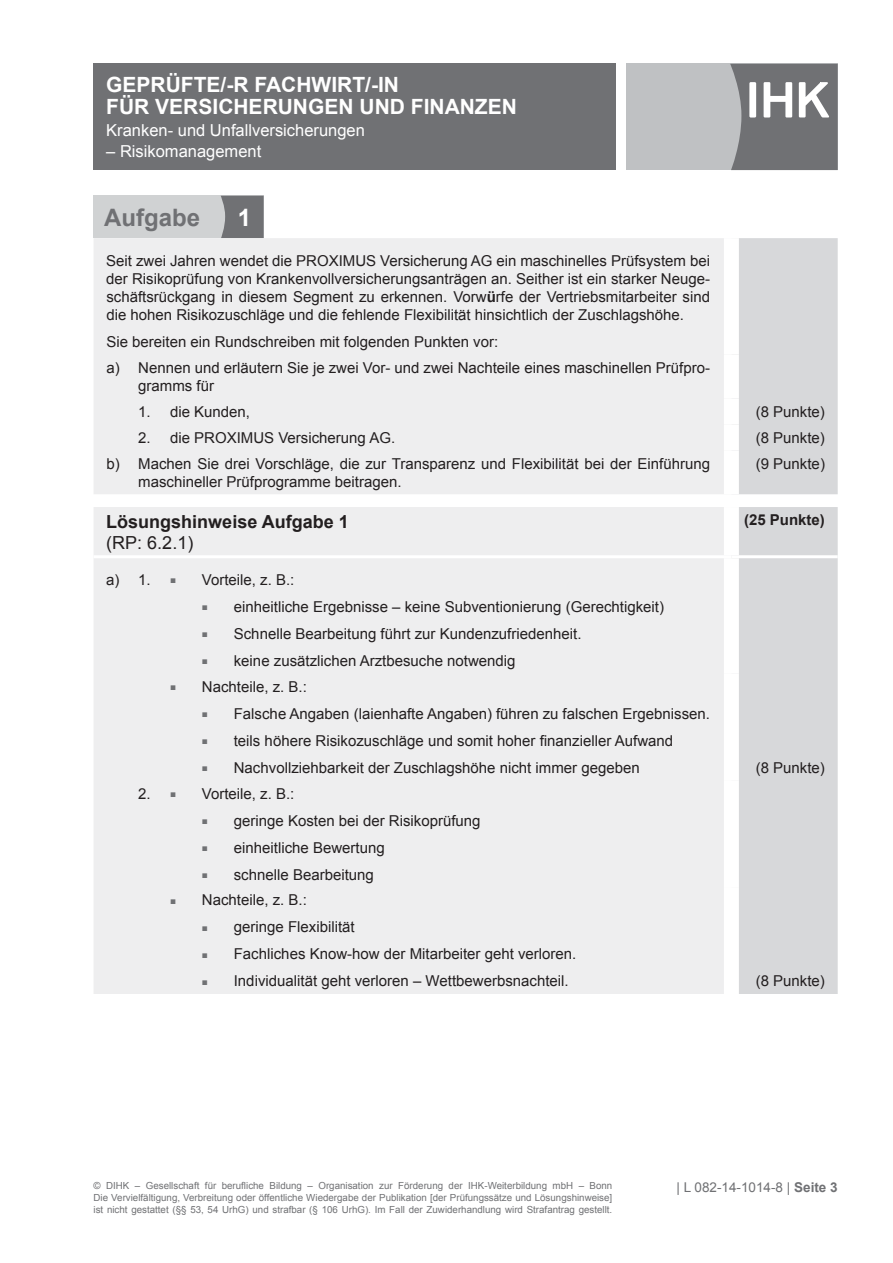
<style>
.page{position:relative;width:893px;height:1263px;background:#fff}
.page>*{position:absolute;margin:0;border:0;box-sizing:border-box;transform-origin:0 0}
.t1{font:700 24px "Arial";color:#707174}
.t2{font:700 24px "Arial";color:#fff}
.t3{font:700 21px/21.9px "Arial";color:#fff}
.t4{font:700 18px "Arial";color:#231f20}
.t5{font:18px "Arial";color:#231f20}
.t6{font:16.5px "Arial";color:#fff}
.t7{font:15px/18px "Arial";color:#231f20}
.t8{font:700 15px "Arial";color:#231f20}
.t9{font:13.5px "Arial";color:#707174}
.t10{font:9.75px/11.7px "Arial";color:#707174}
.s1{font-weight:700}
.s2{font-size:10.05px;color:#707174}
</style>
<div class="page">
<div style="left:94px;top:64px;width:522px;height:106px;background:#707174"></div>
<div style="left:626px;top:64px;width:212px;height:106px;background:#bfc1c3"></div>
<svg style="left:730px;top:64px;width:108px;height:106px;background:#86878a"></svg>
<div style="left:94px;top:196px;width:170px;height:42px;background:#d0d2d3"></div>
<svg style="left:221px;top:196px;width:43px;height:42px;background:#76777a"></svg>
<div style="left:94px;top:238px;width:630px;height:256px;background:#eeeeef"></div>
<div style="left:739px;top:238px;width:99px;height:256px;background:#d7d8da"></div>
<div style="left:94px;top:507px;width:630px;height:487px;background:#eeeeef"></div>
<div style="left:739px;top:507px;width:99px;height:487px;background:#d7d8da"></div>
<hr style="left:94px;top:555px;width:637px;height:3px;background:#fff">
<hr style="left:731px;top:555px;width:107px;height:3px;background:#fff">
<h2 class="t3" style="left:106px;top:74px;width:204px">GEPRÜFTE/-R FACHWI</h2>
<h2 class="t3" style="left:106px;top:74px;width:412px;text-indent:231px">RT/-IN<br>FÜR VERSICHERUNGEN UND FINANZEN</h2>
<p class="t6" style="left:106px;top:119px;width:260px">Kranken- und Unfallversicherungen</p>
<p class="t6" style="left:106px;top:141px;width:156px">– Risikomanagement</p>
<h1 class="t1" style="left:104px;top:201px;width:97px">AUFGABE</h1>
<h1 class="t2" style="left:238px;top:201px;width:15px">1</h1>
<p class="t7" style="left:106px;top:252px;width:605px;text-align:justify">Seit zwei Jahren wendet die PROXIMUS Versicherung AG ein maschinelles Prüfsystem bei der Risikoprüfung von Krankenvollversicherungsanträgen an. Seither ist ein starker Neuge&shy;schäftsrückgang in diesem Segment zu erkennen. Vorw<span class="s1">Ü</span>rfe der Vertriebsmitarbeiter sind die hohen Risikozuschläge und die fehlende Flexibilität hinsichtlich der Zuschlagshöhe.</p>
<p class="t7" style="left:106px;top:329px;width:605px;line-height:26px">Sie bereiten ein Rundschreiben mit folgenden Punkten vor:<br>a) Nennen und erläutern Sie je zwei Vor- und zwei Nachteile eines maschinellen Prüfpro-</p>
<p class="t7" style="left:138px;top:377px;width:77px">gramms für</p>
<p class="t7" style="left:138px;top:403px;width:113px">1. die Kunden,</p>
<p class="t7" style="left:756px;top:403px;width:71px">(8 Punkte)</p>
<p class="t7" style="left:138px;top:429px;width:258px">2. die PROXIMUS Versicherung AG.</p>
<p class="t7" style="left:756px;top:429px;width:71px">(8 Punkte)</p>
<p class="t7" style="left:138px;top:455px;width:573px;text-indent:-32px">b) Machen Sie drei Vorschläge, die zur Transparenz und Flexibilität bei der Einführung maschineller Prüfprogramme beitragen.</p>
<p class="t7" style="left:756px;top:455px;width:71px">(9 Punkte)</p>
<p class="t4" style="left:106px;top:509px;width:244px">LÖSUNGSHINWEISE AUFGABE 1</p>
<p class="t5" style="left:106px;top:531px;width:89px">(RP: 6.2.1)</p>
<p class="t8" style="left:744px;top:510px;width:82px">(25 PUNKTE)</p>
<p class="t7" style="left:106px;top:570px;width:46px">a) 1.</p>
<p class="t7" style="left:170px;top:571px;width:126px"><span class="s2">■</span> Vorteile, z. B.:</p>
<p class="t7" style="left:202px;top:598px;width:464px"><span class="s2">■</span> einheitliche Ergebnisse – keine Subventionierung (Gerechtigkeit)</p>
<p class="t7" style="left:202px;top:625px;width:381px"><span class="s2">■</span> Schnelle Bearbeitung führt zur Kundenzufriedenheit.</p>
<p class="t7" style="left:202px;top:652px;width:315px"><span class="s2">■</span> keine zusätzlichen Arztbesuche notwendig</p>
<p class="t7" style="left:170px;top:677px;width:138px"><span class="s2">■</span> Nachteile, z. B.:</p>
<p class="t7" style="left:202px;top:704px;width:510px"><span class="s2">■</span> Falsche Angaben (laienhafte Angaben) führen zu falschen Ergebnissen.</p>
<p class="t7" style="left:202px;top:731px;width:473px"><span class="s2">■</span> teils höhere Risikozuschläge und somit hoher finanzieller Aufwand</p>
<p class="t7" style="left:202px;top:758px;width:439px"><span class="s2">■</span> Nachvollziehbarkeit der Zuschlagshöhe nicht immer gegeben</p>
<p class="t7" style="left:756px;top:758px;width:71px">(8 Punkte)</p>
<p class="t7" style="left:138px;top:784px;width:39px">2. <span class="s2">■</span></p>
<p class="t7" style="left:202px;top:784px;width:94px">Vorteile, z. B.:</p>
<p class="t7" style="left:202px;top:811px;width:280px"><span class="s2">■</span> geringe Kosten bei der Risikoprüfung</p>
<p class="t7" style="left:202px;top:838px;width:184px"><span class="s2">■</span> einheitliche Bewertung</p>
<p class="t7" style="left:202px;top:865px;width:173px"><span class="s2">■</span> schnelle Bearbeitung</p>
<p class="t7" style="left:170px;top:891px;width:138px"><span class="s2">■</span> Nachteile, z. B.:</p>
<p class="t7" style="left:202px;top:918px;width:154px"><span class="s2">■</span> geringe Flexibilität</p>
<p class="t7" style="left:202px;top:945px;width:376px"><span class="s2">■</span> Fachliches Know-how der Mitarbeiter geht verloren.</p>
<p class="t7" style="left:202px;top:972px;width:368px"><span class="s2">■</span> Individualität geht verloren – Wettbewerbsnachteil.</p>
<p class="t7" style="left:756px;top:972px;width:71px">(8 Punkte)</p>
<p class="t10" style="left:94px;top:1180px;width:520px">© DIHK – Gesellschaft für berufliche Bildung – Organisation zur Förderung der IHK-Weiterbildung mbH – Bonn</p>
<p class="t9" style="left:677px;top:1178px;width:163px">| L 082-14-1014-8 | <span class="s1">SEITE 3</span></p>
<p class="t10" style="left:94px;top:1192px;width:520px">Die Vervielfältigung, Verbreitung oder öffentliche Wiedergabe der Publikation [der Prüfungssätze und Lösungshinweise] ist nicht gestattet (§§ 53, 54 UrhG) und strafbar (§ 106 UrhG). Im Fall der Zuwiderhandlung wird Strafantrag gestellt.</p>
</div>
